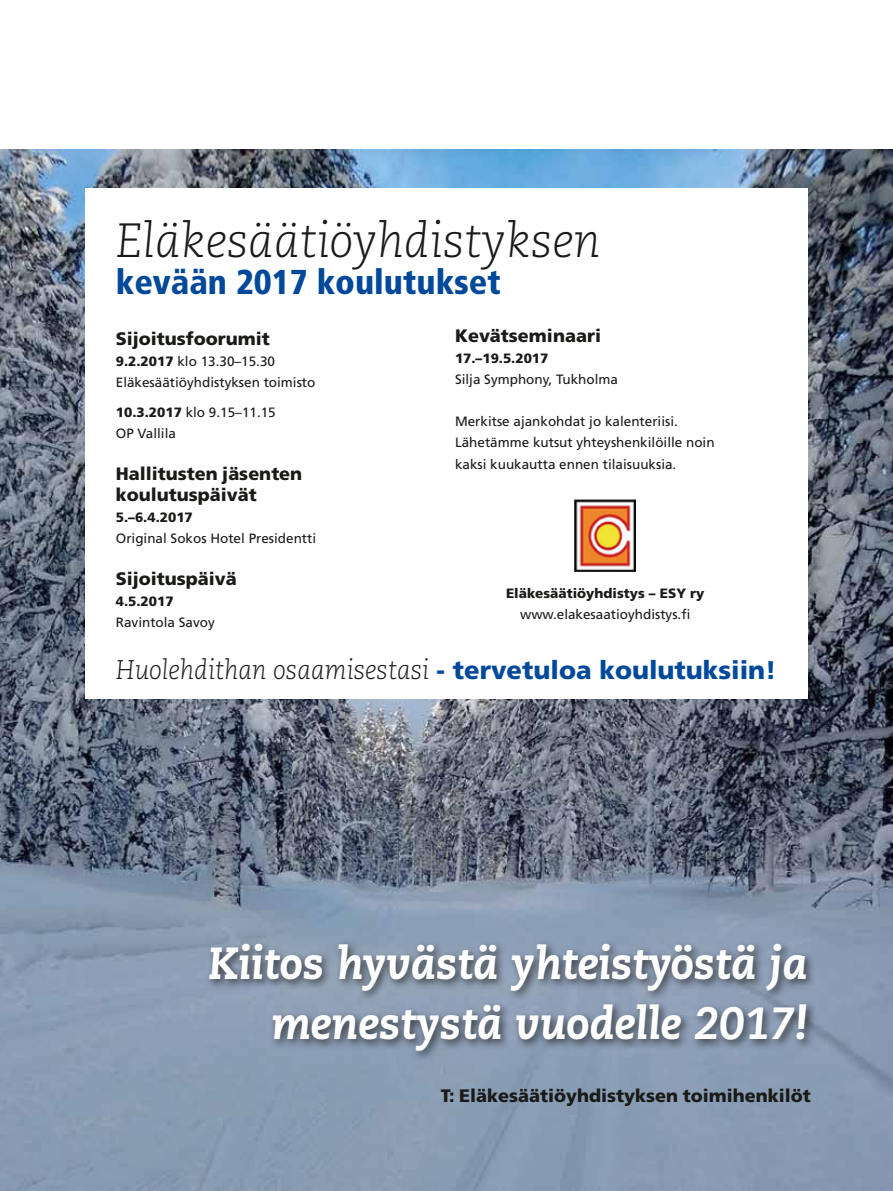
<style>
.page{position:relative;width:893px;height:1191px;background:#fff}
.page>*{position:absolute;margin:0;border:0;box-sizing:border-box;transform-origin:0 0}
.t1{font:italic 300 48px "Caecilia LT Std";color:#1a1a18}
.t2{font:italic 800 45px/60px "Caecilia LT Std";color:#fff;text-align:right;scale:.95 1}
.t3{font:900 condensed 34.5px "Frutiger LT Std";color:#00499a}
.t4{font:italic 300 27px "Caecilia LT Std";color:#1a1a18;scale:.95 1}
.t5{font:900 18px/21px "Frutiger LT Std";color:#1a1a18}
.t6{font:13.5px/21px "Frutiger LT Std";color:#1a1a18}
.t7{font:900 13.5px "Frutiger LT Std";color:#1a1a18}
.s1{font-weight:900}
.s2{font-family:"Frutiger LT Std";font-weight:900;font-style:normal;font-size:25.5px;color:#00499a}
</style>
<div class="page">
<img style="left:0;top:149px;width:893px;height:1042px">
<div style="left:85px;top:189px;width:723px;height:510px;background:#fff"></div>
<div style="left:205px;top:939px;width:612px;height:122px;background:#1a1a18;opacity:.75"></div>
<img style="left:575px;top:499px;width:61px;height:72px">
<h1 class="t1" style="left:116px;top:213px;width:486px">Eläkesäätiöyhdistyksen</h1>
<h3 class="t3" style="left:116px;top:261px;width:386px">kevään 2017 koulutukset</h3>
<h3 class="t5" style="left:455px;top:325px;width:147px">Kevätseminaari</h3>
<p class="t7" style="left:455px;top:350px;width:95px">17.–19.5.2017</p>
<p class="t6" style="left:455px;top:369px;width:165px">Silja Symphony, Tukholma</p>
<p class="t6" style="left:455px;top:411px;width:261px">Merkitse ajankohdat jo kalenteriisi.<br>Lähetämme kutsut yhteyshenkilöille noin kaksi kuukautta ennen tilaisuuksia.</p>
<h3 class="t5" style="left:116px;top:328px;width:156px">Sijoitusfoorumit</h3>
<p class="t6" style="left:116px;top:351px;width:201px"><span class="s1">9.2.2017</span> klo 13.30–15.30<br>Eläkesäätiöyhdistyksen toimisto</p>
<p class="t6" style="left:116px;top:402px;width:161px"><span class="s1">10.3.2017</span> klo 9.15–11.15<br>OP Vallila</p>
<h3 class="t5" style="left:116px;top:463px;width:188px">Hallitusten jäsenten koulutuspäivät</h3>
<p class="t7" style="left:116px;top:509px;width:78px">5.–6.4.2017</p>
<p class="t6" style="left:116px;top:528px;width:202px">Original Sokos Hotel Presidentti</p>
<h3 class="t5" style="left:116px;top:568px;width:123px">Sijoituspäivä</h3>
<p class="t7" style="left:116px;top:593px;width:59px">4.5.2017</p>
<p class="t6" style="left:116px;top:612px;width:101px">Ravintola Savoy</p>
<p class="t7" style="left:506px;top:585px;width:200px">Eläkesäätiöyhdistys – ESY ry</p>
<p class="t6" style="left:520px;top:603px;width:172px">www.elakesaatioyhdistys.fi</p>
<h3 class="t4" style="left:116px;top:655px;width:697px">Huolehdithan osaamisestasi <span class="s2">- tervetuloa koulutuksiin!</span></h3>
<h2 class="t2" style="left:209px;top:934px;width:632px">Kiitos hyvästä yhteistyöstä ja menestystä vuodelle 2017!</h2>
<h3 class="t5" style="left:441px;top:1085px;width:371px">T: Eläkesäätiöyhdistyksen toimihenkilöt</h3>
</div>
